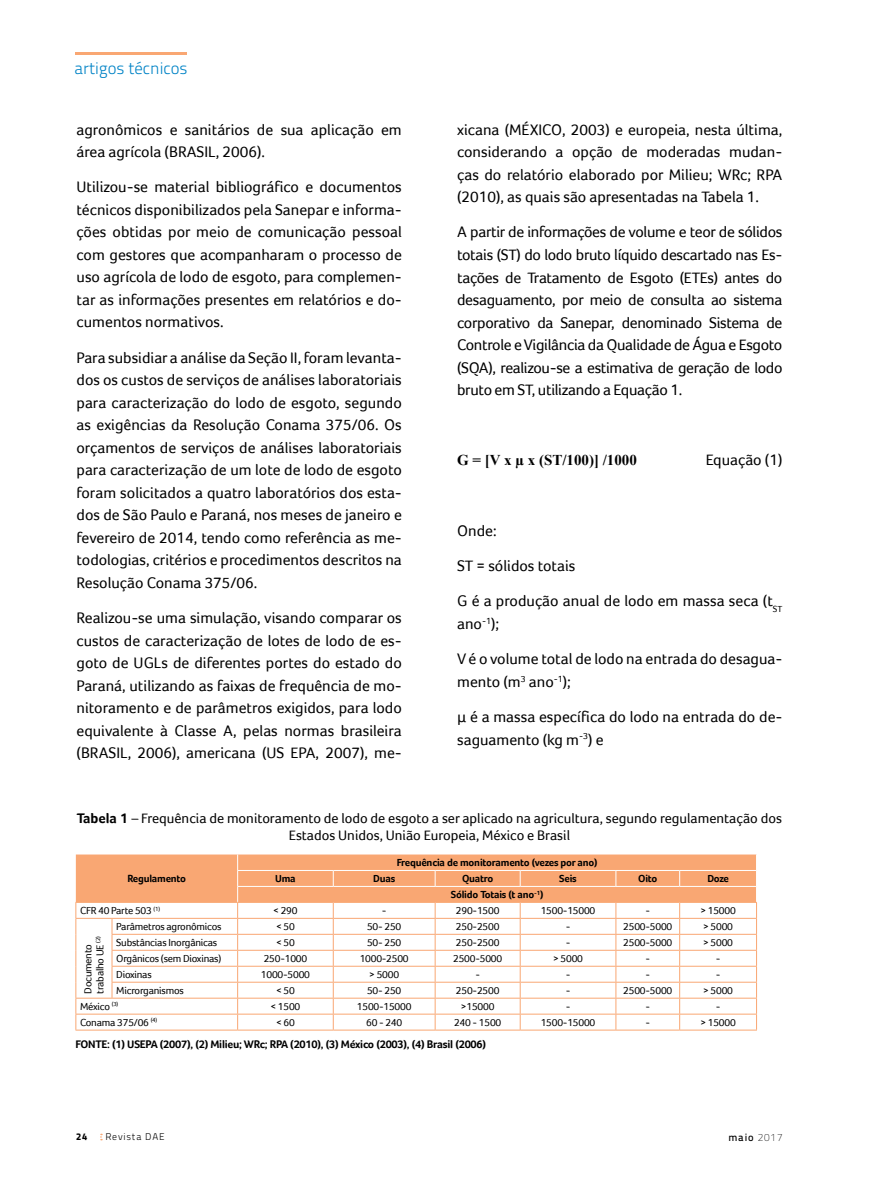
<style>
.page{position:relative;width:893px;height:1191px;background:#fff}
.page>*{position:absolute;margin:0;border:0;box-sizing:border-box;transform-origin:0 0}
.t1{font:300 16.65px "Titillium Text 22 L";color:#0083c6}
.t2{font:15.75px/22.5px "Foco";color:#000;text-align:justify}
.t3{font:700 15px "Times New Roman";color:#000}
.t4{font:14.25px/17.1px "Foco";color:#000;text-align:center}
.t5{font:700 11.25px "Foco";letter-spacing:-.02em;color:#000}
.t6{font:10.5px/12px "Foco";letter-spacing:-.02em;color:#000}
.t7{font:700 10.5px "Foco";letter-spacing:-.02em;color:#000}
.t8{font:500 10.5px "Titillium Text 22 L";color:#000}
.t9{font:300 9.75px "Titillium Text 22 L";letter-spacing:.08em;color:#000}
.t10{font:800 9.75px "Titillium Text 22 L";color:#000}
.s1{font-weight:700}
.s2{font-weight:100}
</style>
<div class="page">
<hr style="left:75px;top:1029px;width:37px;height:1px;background:#f9a773">
<hr style="left:112px;top:1029px;width:126px;height:1px;background:#f9a773">
<hr style="left:238px;top:1029px;width:95px;height:1px;background:#f9a773">
<hr style="left:435px;top:1029px;width:85px;height:1px;background:#f9a773">
<hr style="left:520px;top:1029px;width:96px;height:1px;background:#f9a773">
<hr style="left:616px;top:1029px;width:64px;height:1px;background:#f9a773">
<hr style="left:680px;top:1029px;width:77px;height:1px;background:#f9a773">
<svg style="left:75px;top:854px;width:682px;height:175px"></svg>
<hr style="left:333px;top:1029px;width:102px;height:1px;background:#f9a773">
<hr style="left:75px;top:52px;width:112px;height:3px;background:#f9a773">
<p class="t1" style="left:75px;top:56px;width:115px">artigos técnicos</p>
<p class="t2" style="left:77px;top:118px;width:327px">agronômicos e sanitários de sua aplicação em área agrícola (BRASIL, 2006).</p>
<p class="t2" style="left:77px;top:176px;width:327px">Utilizou-se material bibliográfico e documentos técnicos disponibilizados pela Sanepar e informa&shy;ções obtidas por meio de comunicação pessoal com gestores que acompanharam o processo de uso agrícola de lodo de esgoto, para complemen&shy;tar as informações presentes em relatórios e do&shy;cumentos normativos.</p>
<p class="t2" style="left:77px;top:346px;width:327px">Para subsidiar a análise da Seção II, foram levanta&shy;dos os custos de serviços de análises laboratoriais para caracterização do lodo de esgoto, segundo as exigências da Resolução Conama 375/06. Os orçamentos de serviços de análises laboratoriais para caracterização de um lote de lodo de esgoto foram solicitados a quatro laboratórios dos esta&shy;dos de São Paulo e Paraná, nos meses de janeiro e fevereiro de 2014, tendo como referência as me&shy;todologias, critérios e procedimentos descritos na Resolução Conama 375/06.</p>
<p class="t2" style="left:77px;top:606px;width:327px">Realizou-se uma simulação, visando comparar os custos de caracterização de lotes de lodo de es&shy;goto de UGLs de diferentes portes do estado do Paraná, utilizando as faixas de frequência de mo&shy;nitoramento e de parâmetros exigidos, para lodo equivalente à Classe A, pelas normas brasileira (BRASIL, 2006), americana (US EPA, 2007), me-</p>
<p class="t2" style="left:457px;top:118px;width:327px">xicana (MÉXICO, 2003) e europeia, nesta última, considerando a opção de moderadas mudan&shy;ças do relatório elaborado por Milieu; WRc; RPA (2010), as quais são apresentadas na Tabela 1.</p>
<p class="t2" style="left:457px;top:221px;width:327px">A partir de informações de volume e teor de sólidos totais (ST) do lodo bruto líquido descartado nas Es&shy;tações de Tratamento de Esgoto (ETEs) antes do desaguamento, por meio de consulta ao sistema corporativo da Sanepar, denominado Sistema de Controle e Vigilância da Qualidade de Água e Esgoto (SQA), realizou-se a estimativa de geração de lodo bruto em ST, utilizando a Equação 1.</p>
<p class="t3" style="left:457px;top:450px;width:181px">G = [V x µ x (ST/100)] /1000</p>
<p class="t2" style="left:706px;top:449px;width:78px">Equação (1)</p>
<p class="t2" style="left:457px;top:519px;width:41px">Onde:</p>
<p class="t2" style="left:457px;top:554px;width:120px">ST = sólidos totais</p>
<p class="t2" style="left:457px;top:590px;width:327px">G é a produção anual de lodo em massa seca (t<sub>ST </sub>ano<sup>-1</sup>);</p>
<p class="t2" style="left:457px;top:647px;width:327px">V é o volume total de lodo na entrada do desagua&shy;mento (m<sup>3</sup> ano<sup>-1</sup>);</p>
<p class="t2" style="left:457px;top:705px;width:327px">µ é a massa específica do lodo na entrada do de&shy;saguamento (kg m<sup>-3</sup>) e</p>
<p class="t4" style="left:77px;top:809px;width:707px"><span class="s1">Tabela 1</span> – Frequência de monitoramento de lodo de esgoto a ser aplicado na agricultura, segundo regulamentação dos<br>Estados Unidos, União Europeia, México e Brasil</p>
<p class="t7" style="left:127px;top:872px;width:60px">Regulamento</p>
<p class="t7" style="left:397px;top:856px;width:202px">Frequência de monitoramento (vezes por ano)</p>
<p class="t7" style="left:275px;top:872px;width:22px">Uma</p>
<p class="t7" style="left:373px;top:872px;width:23px">Duas</p>
<p class="t7" style="left:462px;top:872px;width:33px">Quatro</p>
<p class="t7" style="left:559px;top:872px;width:19px">Seis</p>
<p class="t7" style="left:638px;top:872px;width:21px">Oito</p>
<p class="t7" style="left:707px;top:872px;width:23px">Doze</p>
<p class="t7" style="left:451px;top:888px;width:94px">Sólido Totais (t ano<sup>-1</sup>)</p>
<p class="t6" style="left:80px;top:904px;width:82px">CFR 40 Parte 503 <sup>(1)</sup></p>
<p class="t6" style="left:273px;top:904px;width:26px">&lt; 290</p>
<p class="t6" style="left:382px;top:904px;width:6px">-</p>
<p class="t6" style="left:456px;top:904px;width:45px">290-1500</p>
<p class="t6" style="left:541px;top:904px;width:56px">1500-15000</p>
<p class="t6" style="left:645px;top:904px;width:6px">-</p>
<p class="t6" style="left:700px;top:904px;width:37px">&gt; 15000</p>
<p class="t6" style="left:82px;top:994px;width:59px;rotate:-90deg">Documento trabalho UE <sup>(2)</sup></p>
<p class="t6" style="left:116px;top:920px;width:107px">Parâmetros agronômicos</p>
<p class="t6" style="left:276px;top:920px;width:20px">&lt; 50</p>
<p class="t6" style="left:367px;top:920px;width:36px">50- 250</p>
<p class="t6" style="left:456px;top:920px;width:45px">250-2500</p>
<p class="t6" style="left:566px;top:920px;width:6px">-</p>
<p class="t6" style="left:623px;top:920px;width:51px">2500-5000</p>
<p class="t6" style="left:703px;top:920px;width:31px">&gt; 5000</p>
<p class="t6" style="left:116px;top:936px;width:103px">Substâncias Inorgânicas</p>
<p class="t6" style="left:276px;top:936px;width:20px">&lt; 50</p>
<p class="t6" style="left:367px;top:936px;width:36px">50- 250</p>
<p class="t6" style="left:456px;top:936px;width:45px">250-2500</p>
<p class="t6" style="left:566px;top:936px;width:6px">-</p>
<p class="t6" style="left:623px;top:936px;width:51px">2500-5000</p>
<p class="t6" style="left:703px;top:936px;width:31px">&gt; 5000</p>
<p class="t6" style="left:116px;top:952px;width:107px">Orgânicos (sem Dioxinas)</p>
<p class="t6" style="left:264px;top:952px;width:45px">250-1000</p>
<p class="t6" style="left:360px;top:952px;width:51px">1000-2500</p>
<p class="t6" style="left:453px;top:952px;width:51px">2500-5000</p>
<p class="t6" style="left:553px;top:952px;width:31px">&gt; 5000</p>
<p class="t6" style="left:645px;top:952px;width:6px">-</p>
<p class="t6" style="left:716px;top:952px;width:6px">-</p>
<p class="t6" style="left:116px;top:968px;width:37px">Dioxinas</p>
<p class="t6" style="left:261px;top:968px;width:51px">1000-5000</p>
<p class="t6" style="left:369px;top:968px;width:31px">&gt; 5000</p>
<p class="t6" style="left:475px;top:968px;width:6px">-</p>
<p class="t6" style="left:566px;top:968px;width:6px">-</p>
<p class="t6" style="left:645px;top:968px;width:6px">-</p>
<p class="t6" style="left:716px;top:968px;width:6px">-</p>
<p class="t6" style="left:116px;top:984px;width:69px">Microrganismos</p>
<p class="t6" style="left:276px;top:984px;width:20px">&lt; 50</p>
<p class="t6" style="left:367px;top:984px;width:36px">50- 250</p>
<p class="t6" style="left:456px;top:984px;width:45px">250-2500</p>
<p class="t6" style="left:566px;top:984px;width:6px">-</p>
<p class="t6" style="left:623px;top:984px;width:51px">2500-5000</p>
<p class="t6" style="left:703px;top:984px;width:31px">&gt; 5000</p>
<p class="t6" style="left:80px;top:1000px;width:40px">México <sup>(3)</sup></p>
<p class="t6" style="left:271px;top:1000px;width:31px">&lt; 1500</p>
<p class="t6" style="left:357px;top:1000px;width:56px">1500-15000</p>
<p class="t6" style="left:461px;top:1000px;width:35px">&gt;15000</p>
<p class="t6" style="left:566px;top:1000px;width:6px">-</p>
<p class="t6" style="left:645px;top:1000px;width:6px">-</p>
<p class="t6" style="left:716px;top:1000px;width:6px">-</p>
<p class="t6" style="left:80px;top:1016px;width:79px">Conama 375/06 <sup>(4)</sup></p>
<p class="t6" style="left:276px;top:1016px;width:20px">&lt; 60</p>
<p class="t6" style="left:366px;top:1016px;width:38px">60 - 240</p>
<p class="t6" style="left:454px;top:1016px;width:49px">240 - 1500</p>
<p class="t6" style="left:541px;top:1016px;width:56px">1500-15000</p>
<p class="t6" style="left:645px;top:1016px;width:6px">-</p>
<p class="t6" style="left:700px;top:1016px;width:37px">&gt; 15000</p>
<p class="t5" style="left:75px;top:1037px;width:412px">FONTE: (1) USEPA (2007), (2) Milieu; WRc; RPA (2010), (3) México (2003), (4) Brasil (2006)</p>
<p class="t10" style="left:76px;top:1129px;width:13px">24</p>
<p class="t9" style="left:105px;top:1129px;width:61px">Revista DAE</p>
<p class="t8" style="left:728px;top:1129px;width:56px">maio <span class="s2">2017</span></p>
</div>
